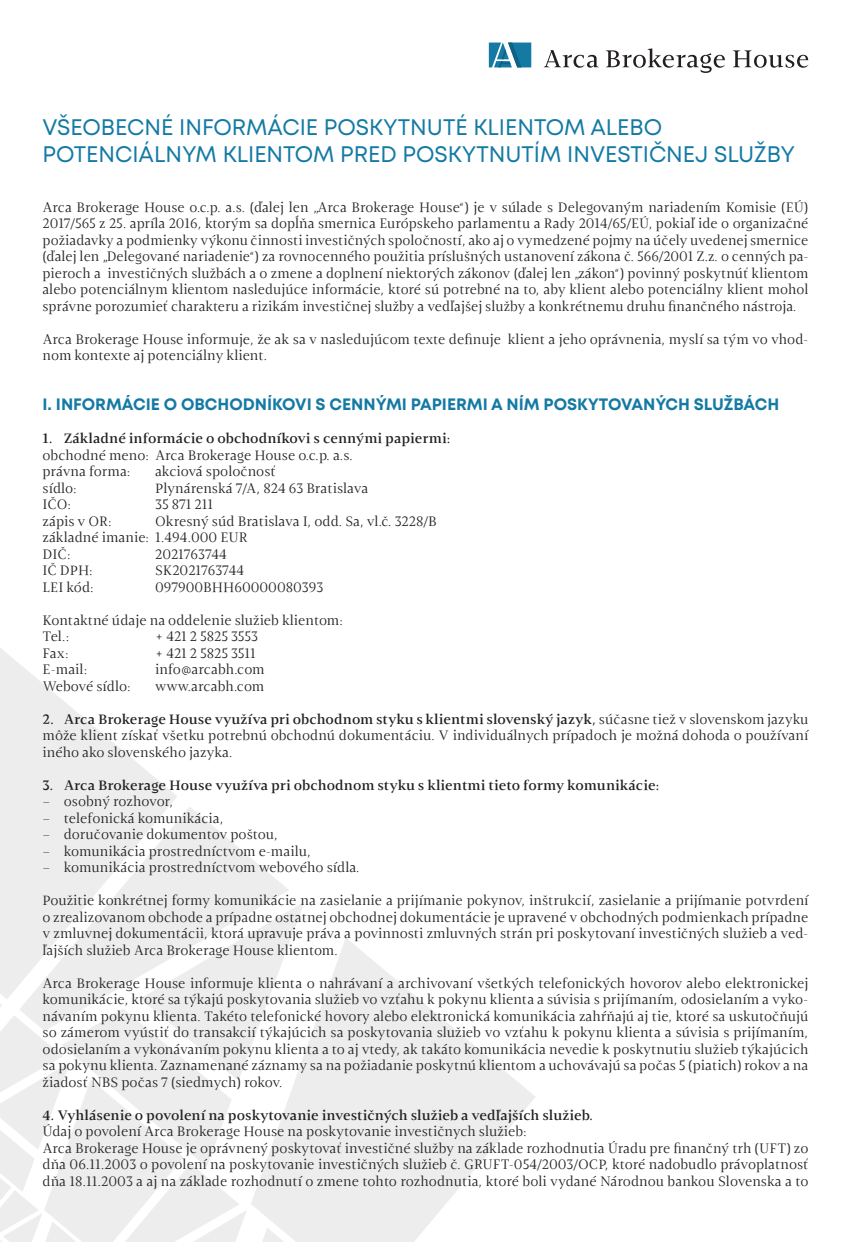
<style>
.page{position:relative;width:851px;height:1242px;background:#fff}
.page>*{position:absolute;margin:0;border:0;box-sizing:border-box;transform-origin:0 0}
.t1{font:22.5px/27px "Mont";color:#147aa4}
.t2{font:700 16.5px "Mont";color:#147aa4}
.t3{font:13.5px/16.5px "nikolaregular";color:#231f20}
.t4{font:700 13.5px "Nikola";color:#231f20}
.s1{font-family:"nikolaregular";font-weight:400}
</style>
<div class="page">
<svg style="left:543px;top:50px;width:56px;height:18px"></svg>
<svg style="left:605px;top:48px;width:120px;height:25px"></svg>
<svg style="left:732px;top:50px;width:76px;height:18px"></svg>
<svg style="left:488px;top:43px;width:43px;height:24px"></svg>
<svg style="left:0;top:648px;width:177px;height:337px;fill:#ededed"></svg>
<svg style="left:19px;top:806px;width:516px;height:436px;fill:#ededed"></svg>
<svg style="left:0;top:985px;width:310px;height:257px"></svg>
<h1 class="t1" style="left:43px;top:114px;width:754px">VŠEOBECNÉ INFORMÁCIE POSKYTNUTÉ KLIENTOM ALEBO<br>POTENCIÁLNYM KLIENTOM PRED POSKYTNUTÍM INVESTIČNEJ SLUŽBY</h1>
<p class="t3" style="left:43px;top:198px;width:767px;text-align:justify">Arca Brokerage House o.c.p. a.s. (ďalej len ,,Arca Brokerage House“) je v súlade s Delegovaným nariadením Komisie (EÚ)<br>2017/565 z 25. apríla 2016, ktorým sa dopĺňa smernica Európskeho parlamentu a Rady 2014/65/EÚ, pokiaľ ide o organizačné požiadavky a podmienky výkonu činnosti investičných spoločností, ako aj o vymedzené pojmy na účely uvedenej smernice (ďalej len ,,Delegované nariadenie“) za rovnocenného použitia príslušných ustanovení zákona č. 566/2001 Z.z. o cenných pa&shy;pieroch a investičných službách a o zmene a doplnení niektorých zákonov (ďalej len ,,zákon“) povinný poskytnúť klientom alebo potenciálnym klientom nasledujúce informácie, ktoré sú potrebné na to, aby klient alebo potenciálny klient mohol správne porozumieť charakteru a rizikám investičnej služby a vedľajšej služby a konkrétnemu druhu finančného nástroja.</p>
<p class="t3" style="left:43px;top:330px;width:767px">Arca Brokerage House informuje, že ak sa v nasledujúcom texte definuje klient a jeho oprávnenia, myslí sa tým vo vhod&shy;nom kontexte aj potenciálny klient.</p>
<p class="t2" style="left:43px;top:393px;width:738px">I. INFORMÁCIE O OBCHODNÍKOVI S CENNÝMI PAPIERMI A NÍM POSKYTOVANÝCH SLUŽBÁCH</p>
<p class="t4" style="left:43px;top:428px;width:409px">1. Základné informácie o obchodníkovi s cennými papiermi:</p>
<p class="t3" style="left:43px;top:446px;width:312px">obchodné meno: Arca Brokerage House o.c.p. a.s. právna forma:</p>
<p class="t3" style="left:155px;top:462px;width:122px">akciová spoločnosť</p>
<p class="t3" style="left:43px;top:479px;width:36px">sídlo:</p>
<p class="t3" style="left:155px;top:479px;width:215px">Plynárenská 7/A, 824 63 Bratislava</p>
<p class="t3" style="left:43px;top:495px;width:30px">IČO:</p>
<p class="t3" style="left:155px;top:495px;width:59px">35 871 211</p>
<p class="t3" style="left:43px;top:512px;width:71px">zápis v OR:</p>
<p class="t3" style="left:43px;top:512px;width:396px;text-indent:113px">Okresný súd Bratislava I, odd. Sa, vl.č. 3228/B základné imanie: 1.494.000 EUR<br>DIČ:</p>
<p class="t3" style="left:155px;top:545px;width:73px">2021763744</p>
<p class="t3" style="left:43px;top:561px;width:52px">IČ DPH:</p>
<p class="t3" style="left:155px;top:561px;width:91px">SK2021763744</p>
<p class="t3" style="left:43px;top:578px;width:53px">LEI kód:</p>
<p class="t3" style="left:155px;top:578px;width:170px">097900BHH60000080393</p>
<p class="t3" style="left:43px;top:611px;width:302px">Kontaktné údaje na oddelenie služieb klientom:<br>Tel.:</p>
<p class="t3" style="left:155px;top:627px;width:104px">+ 421 2 5825 3553</p>
<p class="t3" style="left:43px;top:644px;width:28px">Fax:</p>
<p class="t3" style="left:155px;top:644px;width:102px">+ 421 2 5825 3511</p>
<p class="t3" style="left:43px;top:660px;width:47px">E-mail:</p>
<p class="t3" style="left:155px;top:660px;width:111px">info@arcabh.com</p>
<p class="t3" style="left:43px;top:677px;width:90px">Webové sídlo:</p>
<p class="t3" style="left:155px;top:677px;width:111px">www.arcabh.com</p>
<p class="t4" style="left:43px;top:708px;width:767px">2. Arca Brokerage House využíva pri obchodnom styku s klientmi slovenský jazyk, <span class="s1">súčasne tiež v slovenskom jazyku</span></p>
<p class="t3" style="left:43px;top:726px;width:767px">môže klient získať všetku potrebnú obchodnú dokumentáciu. V individuálnych prípadoch je možná dohoda o používaní iného ako slovenského jazyka.</p>
<p class="t4" style="left:43px;top:774px;width:618px">3. Arca Brokerage House využíva pri obchodnom styku s klientmi tieto formy komunikácie:</p>
<p class="t3" style="left:43px;top:792px;width:132px">– osobný rozhovor,</p>
<p class="t3" style="left:43px;top:809px;width:183px">– telefonická komunikácia,</p>
<p class="t3" style="left:43px;top:825px;width:237px">– doručovanie dokumentov poštou,</p>
<p class="t3" style="left:43px;top:842px;width:270px">– komunikácia prostredníctvom e-mailu,</p>
<p class="t3" style="left:43px;top:858px;width:319px">– komunikácia prostredníctvom webového sídla.</p>
<p class="t3" style="left:43px;top:891px;width:767px;text-align:justify">Použitie konkrétnej formy komunikácie na zasielanie a prijímanie pokynov, inštrukcií, zasielanie a prijímanie potvrdení o zrealizovanom obchode a prípadne ostatnej obchodnej dokumentácie je upravené v obchodných podmienkach prípadne v zmluvnej dokumentácii, ktorá upravuje práva a povinnosti zmluvných strán pri poskytovaní investičných služieb a ved&shy;ľajších služieb Arca Brokerage House klientom.</p>
<p class="t3" style="left:43px;top:974px;width:767px;text-align:justify">Arca Brokerage House informuje klienta o nahrávaní a archivovaní všetkých telefonických hovorov alebo elektronickej komunikácie, ktoré sa týkajú poskytovania služieb vo vzťahu k pokynu klienta a súvisia s prijímaním, odosielaním a vyko&shy;návaním pokynu klienta. Takéto telefonické hovory alebo elektronická komunikácia zahŕňajú aj tie, ktoré sa uskutočňujú so zámerom vyústiť do transakcií týkajúcich sa poskytovania služieb vo vzťahu k pokynu klienta a súvisia s prijímaním, odosielaním a vykonávaním pokynu klienta a to aj vtedy, ak takáto komunikácia nevedie k poskytnutiu služieb týkajúcich sa pokynu klienta. Zaznamenané záznamy sa na požiadanie poskytnú klientom a uchovávajú sa počas 5 (piatich) rokov a na žiadosť NBS počas 7 (siedmych) rokov.</p>
<p class="t4" style="left:43px;top:1104px;width:552px">4. Vyhlásenie o povolení na poskytovanie investičných služieb a vedľajších služieb.</p>
<p class="t3" style="left:43px;top:1122px;width:767px">Údaj o povolení Arca Brokerage House na poskytovanie investičnych služieb:<br>Arca Brokerage House je oprávnený poskytovať investičné služby na základe rozhodnutia Úradu pre finančný trh (UFT) zo dňa 06.11.2003 o povolení na poskytovanie investičných služieb č. GRUFT-054/2003/OCP, ktoré nadobudlo právoplatnosť dňa 18.11.2003 a aj na základe rozhodnutí o zmene tohto rozhodnutia, ktoré boli vydané Národnou bankou Slovenska a to</p>
</div>
